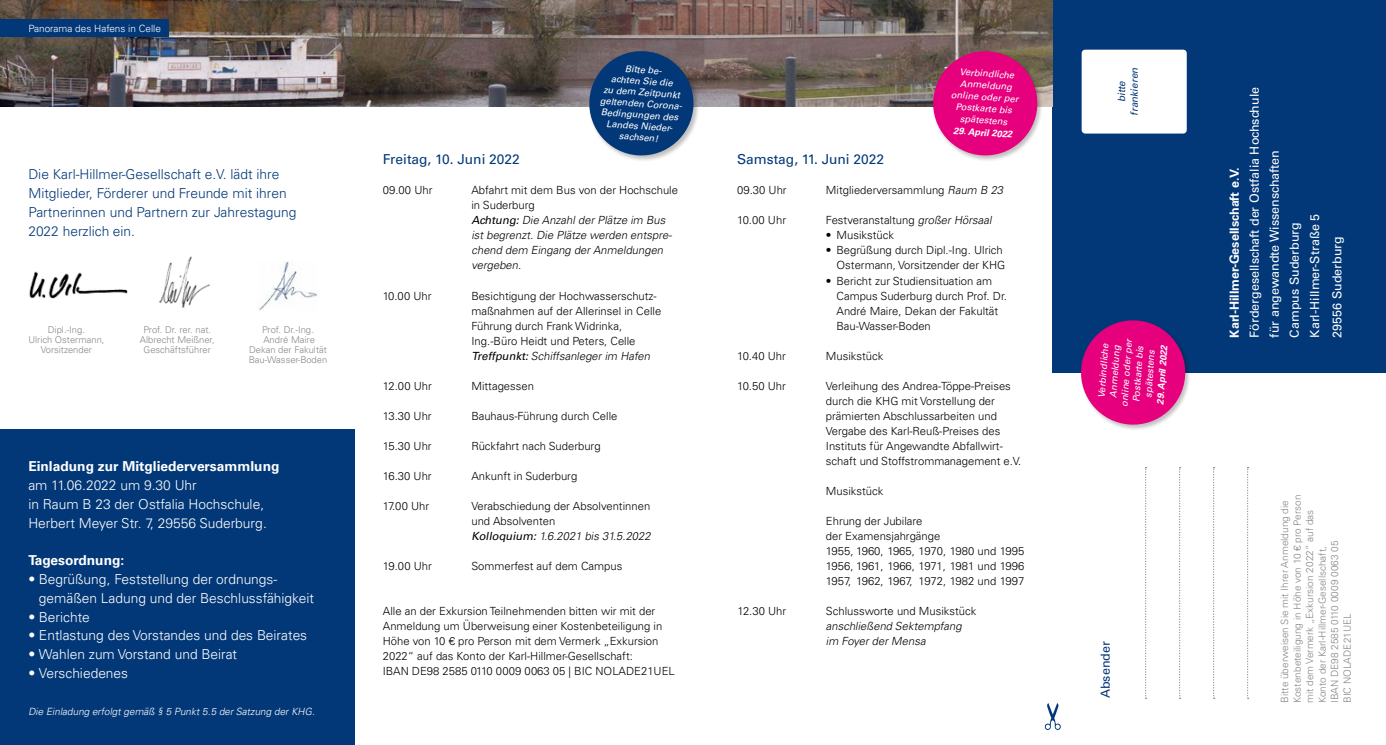
<style>
.page{position:relative;width:1386px;height:745px;background:#fff}
.page>*{position:absolute;margin:0;border:0;box-sizing:border-box;transform-origin:0 0}
.t1{font:300 13.75px/18.8px "Univers LT Pro 45";color:#fff}
.t2{font:300 13.75px/18.8px "Univers LT Pro 45";color:#033878}
.t3{font:700 13.75px "Univers LT Pro 65";color:#fff}
.t4{font:13.75px "Univers LT Pro 55 Roman";color:#033878}
.t5{font:12.5px/20px "Univers LT Std";color:#fff}
.t6{font:700 12.5px "Univers LT Std";color:#fff}
.t7{font:12.5px "Univers LT Std";color:#033878}
.t8{font:300 11.25px/15px "Univers LT Pro 45";color:#000}
.t9{font:italic 300 11.25px/15px "Univers LT Pro 45";color:#000}
.t10{font:300 10px/12.5px "Univers LT Pro 45";color:#878787}
.t11{font:italic 300 10px "Univers LT Pro 45";color:#fff}
.t12{font:300 10px "Univers LT Pro 45";color:#fff}
.t13{font:italic 10px/12.5px "Univers LT Std";color:#033878;text-align:center}
.t14{font:italic 9.38px/11.6px "Univers LT Std";color:#fff;text-align:center}
.t15{font:300 9.38px/10px "Univers LT Pro 45";color:#878787;text-align:center}
.t16{font:italic 700 9.38px "Univers LT Std";color:#fff}
.s1{font-style:normal}
.s2{font-family:"Univers LT Pro 55 Roman";font-weight:400}
.s3{font-family:"Univers LT Pro 55 Roman";font-weight:400;font-style:italic}
.s4{font-style:italic}
</style>
<div class="page">
<div style="left:0;top:429px;width:354px;height:315px;background:#033878"></div>
<div style="left:1052px;top:0;width:333px;height:372px;background:#033878"></div>
<div style="left:1081px;top:50px;width:105px;height:83px;background:#fff;border-radius:4px"></div>
<svg style="left:1145px;top:467px;width:1px;height:231px"></svg>
<svg style="left:1179px;top:467px;width:1px;height:231px"></svg>
<svg style="left:1213px;top:467px;width:1px;height:231px"></svg>
<svg style="left:1247px;top:467px;width:1px;height:231px"></svg>
<img style="left:0;top:0;width:1052px;height:106px">
<img style="left:159px;top:256px;width:51px;height:52px">
<img style="left:29px;top:271px;width:98px;height:27px">
<img style="left:258px;top:261px;width:60px;height:49px">
<div style="left:588px;top:50px;width:111px;height:111px;background:#000;opacity:.25"></div>
<svg style="left:587px;top:49px;width:108px;height:108px;background:#315684"></svg>
<div style="left:931px;top:50px;width:112px;height:111px;background:#000;opacity:.25"></div>
<svg style="left:931px;top:49px;width:108px;height:108px;background:#d62d86"></svg>
<div style="left:1079px;top:319px;width:112px;height:111px;background:#000;opacity:.25"></div>
<svg style="left:1079px;top:319px;width:108px;height:107px"></svg>
<div style="left:0;top:19px;width:169px;height:18px;background:#033878"></div>
<svg style="left:1044px;top:703px;width:16px;height:26px"></svg>
<p class="t12" style="left:28px;top:22px;width:134px">Panorama des Hafens in Celle</p>
<p class="t2" style="left:28px;top:165px;width:269px">Die Karl-Hillmer-Gesellschaft e.V. lädt ihre Mitglieder, Förderer und Freunde mit ihren Partnerinnen und Partnern zur Jahrestagung 2022 herzlich ein.</p>
<p class="t15" style="left:28px;top:324px;width:78px">Dipl.-Ing.<br>Ulrich Ostermann,<br>Vorsitzender</p>
<p class="t15" style="left:140px;top:324px;width:76px">Prof. Dr. rer. nat.<br>Albrecht Meißner,<br>Geschäftsführer</p>
<p class="t15" style="left:249px;top:324px;width:80px">Prof. Dr.-Ing.<br>André Maire<br>Dekan der Fakultät<br>Bau-Wasser-Boden</p>
<p class="t3" style="left:28px;top:456px;width:253px">Einladung zur Mitgliederversammlung</p>
<p class="t1" style="left:28px;top:475px;width:240px">am 11.06.2022 um 9.30 Uhr<br>in Raum B 23 der Ostfalia Hochschule,<br>Herbert Meyer Str. 7, 29556 Suderburg.</p>
<p class="t3" style="left:28px;top:550px;width:97px">Tagesordnung:</p>
<p class="t1" style="left:39px;top:569px;width:277px;text-indent:-11px">• Begrüßung, Feststellung der ordnungs&shy;gemäßen Ladung und der Beschlussfähigkeit</p>
<p class="t1" style="left:28px;top:606px;width:63px">• Berichte</p>
<p class="t1" style="left:28px;top:625px;width:280px">• Entlastung des Vorstandes und des Beirates</p>
<p class="t1" style="left:28px;top:644px;width:210px">• Wahlen zum Vorstand und Beirat</p>
<p class="t1" style="left:28px;top:663px;width:101px">• Verschiedenes</p>
<p class="t11" style="left:28px;top:704px;width:290px">Die Einladung erfolgtgemäß § 5 Punkt5.5 derSatzung derKHG.</p>
<p class="t14" style="left:603px;top:61px;width:85px;line-height:11.2px;rotate:4deg">Bitte be-<br>achten Sie die<br>zu dem Zeitpunkt geltenden Corona-<br>Bedingungen des<br>Landes Nieder&shy;sachsen!</p>
<p class="t14" style="left:953px;top:65px;width:69px;rotate:4deg">Verbindliche<br>Anmeldung online oder per<br>Postkarte bis spätestens</p>
<p class="t16" style="left:953px;top:125px;width:61px;rotate:4deg">29. April 2022</p>
<p class="t4" style="left:383px;top:150px;width:139px">Freitag, 10. Juni 2022</p>
<p class="t8" style="left:383px;top:182px;width:51px">09.00 Uhr</p>
<p class="t9" style="left:471px;top:182px;width:208px"><span class="s1">Abfahrt mit dem Bus von der Hochschule in Suderburg<br></span><span class="s2">Achtung:</span>Die AnzahlderPlätze im Bus istbegrenzt.Die Plätze werden entspre&shy;chend dem Eingang derAnmeldungen vergeben.</p>
<p class="t8" style="left:383px;top:287px;width:50px">10.00 Uhr</p>
<p class="t8" style="left:471px;top:287px;width:191px">Besichtigung der Hochwasserschutz--- maßnahmen auf der Allerinsel in Celle Führung durch Frank Widrinka, Ing.-Büro Heidt und Peters, Celle <span class="s3">Treffpunkt:</span><span class="s4">Schiffsanlegerim Hafen</span></p>
<p class="t8" style="left:383px;top:377px;width:51px">12.00 Uhr</p>
<p class="t8" style="left:471px;top:377px;width:64px">Mittagessen</p>
<p class="t8" style="left:383px;top:407px;width:50px">13.30 Uhr</p>
<p class="t8" style="left:471px;top:407px;width:147px">Bauhaus-Führung durch Celle</p>
<p class="t8" style="left:383px;top:437px;width:50px">15.30 Uhr</p>
<p class="t8" style="left:471px;top:437px;width:131px">Rückfahrt nach Suderburg</p>
<p class="t8" style="left:383px;top:467px;width:50px">16.30 Uhr</p>
<p class="t8" style="left:471px;top:467px;width:107px">Ankunft in Suderburg</p>
<p class="t8" style="left:383px;top:497px;width:48px">17.00 Uhr</p>
<p class="t8" style="left:471px;top:497px;width:183px">Verabschiedung der Absolventinnen und Absolventen<br><span class="s3">Kolloquium:</span><span class="s4">1.6.2021 bis 31.5.2022</span></p>
<p class="t8" style="left:383px;top:557px;width:51px">19.00 Uhr</p>
<p class="t8" style="left:471px;top:557px;width:152px">Sommerfest auf dem Campus</p>
<p class="t8" style="left:383px;top:602px;width:293px">Alle an der Exkursion Teilnehmenden bitten wir mit der Anmeldung um Überweisung einer Kostenbeteiligung in Höhe von 10 € pro Person mit dem Vermerk „Exkursion 2022“ auf das Konto der Karl-Hillmer-Gesellschaft:<br>IBAN DE98 2585 0110 0009 0063 05 | BIC NOLADE21UEL</p>
<p class="t4" style="left:737px;top:150px;width:148px">Samstag, 11. Juni 2022</p>
<p class="t8" style="left:737px;top:182px;width:51px">09.30 Uhr</p>
<p class="t8" style="left:826px;top:182px;width:181px">Mitgliederversammlung <span class="s4">Raum B 23</span></p>
<p class="t8" style="left:737px;top:212px;width:50px">10.00 Uhr</p>
<p class="t8" style="left:826px;top:212px;width:170px">Festveranstaltung <span class="s4">großerHörsaal</span></p>
<p class="t8" style="left:826px;top:227px;width:70px">• Musikstück</p>
<p class="t8" style="left:826px;top:242px;width:181px;text-align:right">• Begrüßung durch Dipl.-Ing. Ulrich<br>Ostermann, Vorsitzender der KHG</p>
<p class="t8" style="left:836px;top:272px;width:172px;text-indent:-11px">• Bericht zur Studiensituation am<br>Campus Suderburg durch Prof. Dr.<br>André Maire, Dekan der Fakultät<br>Bau-Wasser-Boden</p>
<p class="t8" style="left:737px;top:347px;width:50px">10.40 Uhr</p>
<p class="t8" style="left:826px;top:347px;width:59px">Musikstück</p>
<p class="t8" style="left:737px;top:377px;width:50px">10.50 Uhr</p>
<p class="t8" style="left:826px;top:377px;width:197px">Verleihung des Andrea-Töppe-Preises durch die KHG mit Vorstellung der prämierten Abschlussarbeiten und Vergabe des Karl-Reuß-Preises des Instituts für Angewandte Abfallwirt&shy;schaft und Stoffstrommanagement e.V.</p>
<p class="t8" style="left:826px;top:482px;width:59px">Musikstück</p>
<p class="t8" style="left:826px;top:512px;width:200px">Ehrung der Jubilare<br>der Examensjahrgänge<br>1955, 1960, 1965, 1970, 1980 und 1995<br>1956, 1961, 1966, 1971, 1981 und 1996<br>1957, 1962, 1967, 1972, 1982 und 1997</p>
<p class="t8" style="left:737px;top:602px;width:50px">12.30 Uhr</p>
<p class="t8" style="left:826px;top:602px;width:152px">Schlussworte und Musikstück</p>
<p class="t9" style="left:826px;top:617px;width:140px">anschließend Sektempfang im FoyerderMensa</p>
<p class="t13" style="left:1115px;top:115px;width:51px;rotate:-90deg">bitte frankieren</p>
<p class="t14" style="left:1095px;top:404px;width:69px;rotate:-86deg">Verbindliche<br>Anmeldung online oder per<br>Postkarte bis spätestens</p>
<p class="t16" style="left:1154px;top:403px;width:61px;rotate:-86deg">29. April 2022</p>
<p class="t7" style="left:1098px;top:697px;width:58px;rotate:-90deg">Absender</p>
<p class="t6" style="left:1227px;top:337px;width:172px;rotate:-90deg">Karl-Hillmer-Gesellschaft e.V.</p>
<p class="t5" style="left:1244px;top:337px;width:252px;rotate:-90deg">Fördergesellschaft der Ostfalia Hochschule für angewandte Wissenschaften<br>Campus Suderburg<br>Karl-Hillmer-Straße 5</p>
<p class="t5" style="left:1327px;top:337px;width:103px;rotate:-90deg">29556 Suderburg</p>
<p class="t10" style="left:1278px;top:702px;width:209px;rotate:-90deg">Bitte überweisen Sie mit Ihrer Anmeldung die Kostenbeteiligung in Höhe von 10 € pro Person mit dem Vermerk „Exkursion 2022“ auf das Konto der Karl-Hillmer-Gesellschaft,<br>IBAN DE98 2585 0110 0009 0063 05<br>BIC NOLADE21UEL</p>
</div>
